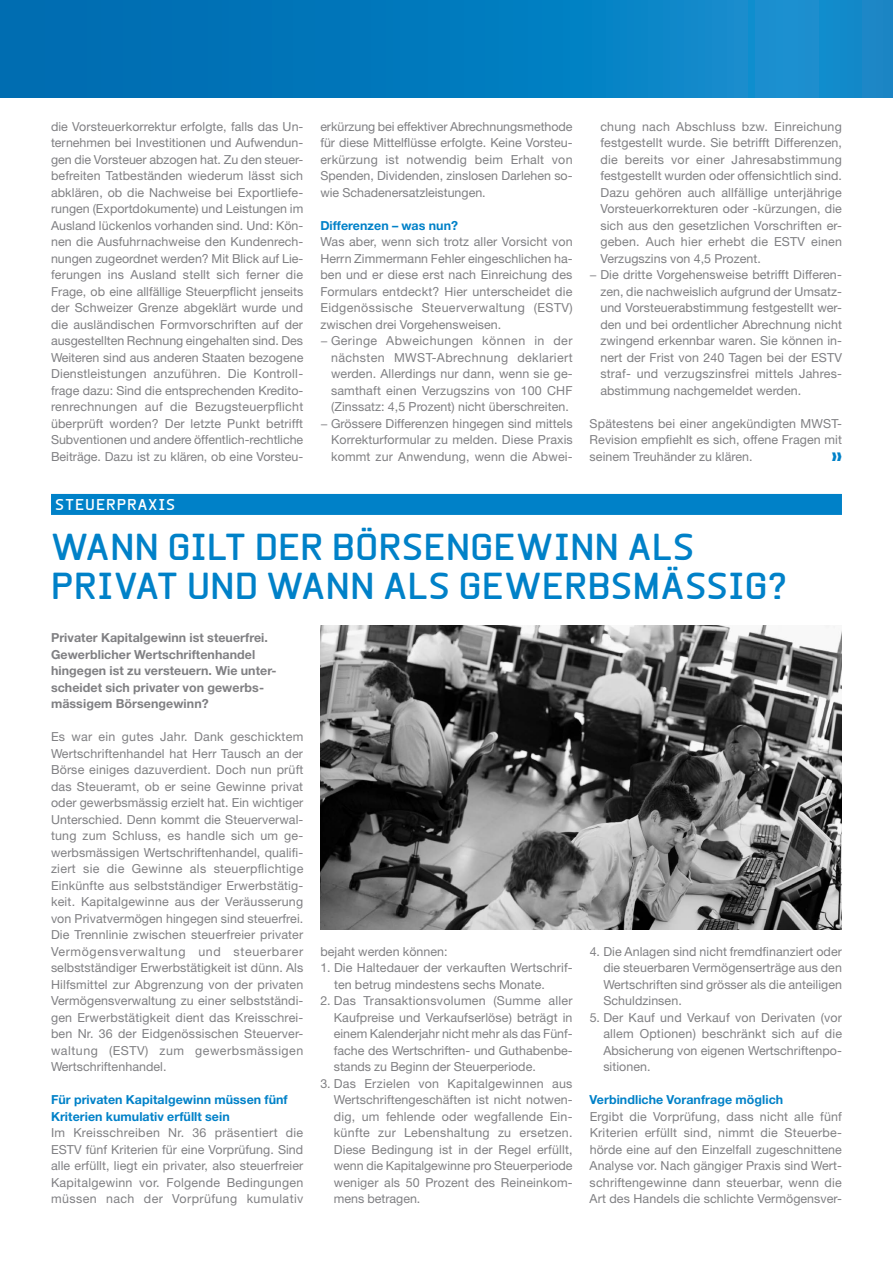
<style>
.page{position:relative;width:893px;height:1263px;background:#fff}
.page>*{position:absolute;margin:0;border:0;box-sizing:border-box;transform-origin:0 0}
.t1{font:700 36px/39px "Beta Sans";letter-spacing:-.005em;color:#0081c8}
.t2{font:700 15px "Beta Sans";letter-spacing:.055em;color:#fff}
.t3{font:12.45px/16.5px "Helvetica Neue LT Std";letter-spacing:.005em;color:#808083;text-align:justify}
.t4{font:700 12.45px/16.5px "Helvetica Neue LT Std";letter-spacing:.005em;color:#808083}
.t5{font:700 12.45px/16.5px "Helvetica Neue LT Std";letter-spacing:.005em;color:#0081c8}
.t6{font:12.45px "Helvetica Neue LT Std";letter-spacing:.03em;color:#808083}
.t7{font:12.45px "Helvetica Neue LT Std";letter-spacing:.025em;color:#808083}
.t8{font:12.45px "Helvetica Neue LT Std";letter-spacing:.035em;color:#808083}
</style>
<div class="page">
<div style="left:0;top:0;width:893px;height:98px;background:linear-gradient(to right,#0069ae,#158fcf)"></div>
<div style="left:51px;top:494px;width:791px;height:21px;background:#0081c8"></div>
<img style="left:320px;top:626px;width:522px;height:303px">
<p class="t3" style="left:51px;top:118px;width:254px">die Vorsteuerkorrektur erfolgte, falls das Un&shy;ternehmen bei Investitionen und Aufwendun&shy;gen die Vorsteuer abzogen hat. Zu den steuer&shy;befreiten Tatbeständen wiederum lässt sich abklären, ob die Nachweise bei Exportliefe&shy;rungen (Exportdokumente) und Leistungen im Ausland lückenlos vorhanden sind. Und: Kön&shy;nen die Ausfuhrnachweise den Kundenrech&shy;nungen zugeordnet werden? Mit Blick auf Lie&shy;ferungen ins Ausland stellt sich ferner die Frage, ob eine allfällige Steuerpflicht jenseits der Schweizer Grenze abgeklärt wurde und die ausländischen Formvorschriften auf der ausgestellten Rechnung eingehalten sind. Des Weiteren sind aus anderen Staaten bezogene Dienstleistungen anzuführen. Die Kontroll&shy;frage dazu: Sind die entsprechenden Kredito&shy;renrechnungen auf die Bezugsteuerpflicht überprüft worden? Der letzte Punkt betrifft Subventionen und andere öffentlich-rechtliche Beiträge. Dazu ist zu klären, ob eine Vorsteu-</p>
<p class="t3" style="left:320px;top:118px;width:254px">erkürzung bei effektiver Abrechnungsmethode für diese Mittelflüsse erfolgte. Keine Vorsteu&shy;erkürzung ist notwendig beim Erhalt von Spenden, Dividenden, zinslosen Darlehen so&shy;wie Schadenersatzleistungen.</p>
<p class="t5" style="left:320px;top:217px;width:139px">Differenzen – was nun?</p>
<p class="t3" style="left:320px;top:233px;width:254px">Was aber, wenn sich trotz aller Vorsicht von</p>
<p class="t3" style="left:320px;top:250px;width:254px">Herrn Zimmermann Fehler eingeschlichen ha-</p>
<p class="t3" style="left:320px;top:266px;width:254px">ben und er diese erst nach Einreichung des</p>
<p class="t3" style="left:320px;top:283px;width:254px">Formulars entdeckt? Hier unterscheidet die</p>
<p class="t6" style="left:320px;top:300px;width:254px">Eidgenössische Steuerverwaltung (ESTV)</p>
<p class="t3" style="left:320px;top:316px;width:183px">zwischen drei Vorgehensweisen.</p>
<p class="t6" style="left:320px;top:333px;width:254px">− Geringe Abweichungen können in der</p>
<p class="t8" style="left:331px;top:350px;width:243px">nächsten MWST-Abrechnung deklariert</p>
<p class="t3" style="left:331px;top:365px;width:243px">werden. Allerdings nur dann, wenn sie ge-</p>
<p class="t3" style="left:331px;top:382px;width:243px">samthaft einen Verzugszins von 100 CHF</p>
<p class="t3" style="left:331px;top:398px;width:239px">(Zinssatz: 4,5 Prozent) nicht überschreiten.</p>
<p class="t3" style="left:320px;top:415px;width:254px">− Grössere Differenzen hingegen sind mittels</p>
<p class="t3" style="left:331px;top:431px;width:243px">Korrekturformular zu melden. Diese Praxis</p>
<p class="t3" style="left:331px;top:448px;width:243px">kommt zur Anwendung, wenn die Abwei-</p>
<p class="t2" style="left:55px;top:496px;width:31px">STEUER</p>
<p class="t2" style="left:117px;top:496px;width:58px">PRAXIS</p>
<p class="t3" style="left:600px;top:118px;width:243px">chung nach Abschluss bzw. Einreichung</p>
<p class="t3" style="left:600px;top:134px;width:243px">festgestellt wurde. Sie betrifft Differenzen,</p>
<p class="t7" style="left:600px;top:152px;width:243px">die bereits vor einer Jahresabstimmung</p>
<p class="t3" style="left:600px;top:167px;width:243px">festgestellt wurden oder offensichtlich sind.</p>
<p class="t3" style="left:600px;top:184px;width:243px">Dazu gehören auch allfällige unterjährige</p>
<p class="t3" style="left:600px;top:200px;width:243px">Vorsteuerkorrekturen oder -kürzungen, die</p>
<p class="t3" style="left:600px;top:217px;width:243px">sich aus den gesetzlichen Vorschriften er-</p>
<p class="t3" style="left:600px;top:233px;width:243px">geben. Auch hier erhebt die ESTV einen</p>
<p class="t3" style="left:600px;top:250px;width:162px">Verzugszins von 4,5 Prozent.</p>
<p class="t3" style="left:590px;top:266px;width:254px">− Die dritte Vorgehensweise betrifft Differen-</p>
<p class="t3" style="left:600px;top:283px;width:243px">zen, die nachweislich aufgrund der Umsatz-</p>
<p class="t3" style="left:600px;top:299px;width:243px">und Vorsteuerabstimmung festgestellt wer-</p>
<p class="t3" style="left:600px;top:316px;width:243px">den und bei ordentlicher Abrechnung nicht</p>
<p class="t3" style="left:600px;top:332px;width:243px">zwingend erkennbar waren. Sie können in-</p>
<p class="t3" style="left:600px;top:349px;width:243px">nert der Frist von 240 Tagen bei der ESTV</p>
<p class="t3" style="left:600px;top:365px;width:242px">straf- und verzugszinsfrei mittels Jahres-</p>
<p class="t3" style="left:600px;top:382px;width:202px">abstimmung nachgemeldet werden.</p>
<p class="t3" style="left:590px;top:415px;width:254px">Spätestens bei einer angekündigten MWST-Revision empfiehlt es sich, offene Fragen mit seinem Treuhänder zu klären.</p>
<h1 class="t1" style="left:51px;top:527px;width:351px">WANN GILT DER BÖRSEN</h1>
<h1 class="t1" style="left:51px;top:527px;width:641px;text-indent:419px">GEWINN ALS<br>PRIVAT UND WANN ALS GEWERBS</h1>
<h1 class="t1" style="left:632px;top:566px;width:156px">MÄSSIG?</h1>
<p class="t4" style="left:51px;top:629px;width:227px">Privater Kapitalgewinn ist steuerfrei.<br>Gewerblicher Wertschriftenhandel hingegen ist zu versteuern. Wie unter&shy;scheidet sich privater von gewerbs&shy;mässigem Börsengewinn?</p>
<p class="t3" style="left:51px;top:728px;width:254px">Es war ein gutes Jahr. Dank geschicktem Wertschriftenhandel hat Herr Tausch an der Börse einiges dazuverdient. Doch nun prüft das Steueramt, ob er seine Gewinne privat oder gewerbsmässig erzielt hat. Ein wichtiger Unterschied. Denn kommt die Steuerverwal&shy;tung zum Schluss, es handle sich um ge&shy;werbsmässigen Wertschriftenhandel, qualifi&shy;ziert sie die Gewinne als steuerpflichtige Einkünfte aus selbstständiger Erwerbstätig&shy;keit. Kapitalgewinne aus der Veräusserung von Privatvermögen hingegen sind steuerfrei.<br>Die Trennlinie zwischen steuerfreier privater Vermögensverwaltung und steuerbarer selbstständiger Erwerbstätigkeit ist dünn. Als Hilfsmittel zur Abgrenzung von der privaten Vermögensverwaltung zu einer selbstständi&shy;gen Erwerbstätigkeit dient das Kreisschrei&shy;ben Nr. 36 der Eidgenössischen Steuerver&shy;waltung (ESTV) zum gewerbsmässigen Wertschriftenhandel.</p>
<p class="t5" style="left:51px;top:1091px;width:238px">Für privaten Kapitalgewinn müssen fünf<br>Kriterien kumulativ erfüllt sein</p>
<p class="t3" style="left:51px;top:1124px;width:254px">Im Kreisschreiben Nr. 36 präsentiert die ESTV fünf Kriterien für eine Vorprüfung. Sind alle erfüllt, liegt ein privater, also steuerfreier Kapitalgewinn vor. Folgende Bedingungen müssen nach der Vorprüfung kumulativ</p>
<p class="t3" style="left:320px;top:943px;width:129px">bejaht werden können:</p>
<p class="t3" style="left:334px;top:959px;width:240px;text-indent:-14px">1. Die Haltedauer der verkauften Wertschrif&shy;ten betrug mindestens sechs Monate.</p>
<p class="t3" style="left:334px;top:992px;width:240px;text-indent:-13px">2. Das Transaktionsvolumen (Summe aller Kaufpreise und Verkaufserlöse) beträgt in einem Kalenderjahr nicht mehr als das Fünf&shy;fache des Wertschriften- und Guthabenbe&shy;stands zu Beginn der Steuerperiode.</p>
<p class="t3" style="left:334px;top:1075px;width:240px;text-indent:-13px">3. Das Erzielen von Kapitalgewinnen aus Wertschriftengeschäften ist nicht notwen&shy;dig, um fehlende oder wegfallende Ein&shy;künfte zur Lebenshaltung zu ersetzen.<br>Diese Bedingung ist in der Regel erfüllt, wenn die Kapitalgewinne pro Steuerperiode weniger als 50 Prozent des Reineinkom&shy;mens betragen.</p>
<p class="t3" style="left:603px;top:943px;width:240px;text-indent:-14px">4. Die Anlagen sind nicht fremdfinanziert oder die steuerbaren Vermögenserträge aus den Wertschriften sind grösser als die anteiligen Schuldzinsen.</p>
<p class="t3" style="left:603px;top:1009px;width:240px;text-indent:-14px">5. Der Kauf und Verkauf von Derivaten (vor allem Optionen) beschränkt sich auf die Absicherung von eigenen Wertschriftenpo&shy;sitionen.</p>
<p class="t5" style="left:590px;top:1091px;width:195px">Verbindliche Voranfrage möglich</p>
<p class="t3" style="left:590px;top:1108px;width:254px">Ergibt die Vorprüfung, dass nicht alle fünf Kriterien erfüllt sind, nimmt die Steuerbe&shy;hörde eine auf den Einzelfall zugeschnittene Analyse vor. Nach gängiger Praxis sind Wert&shy;schriftengewinne dann steuerbar, wenn die Art des Handels die schlichte Vermögensver-</p>
</div>
